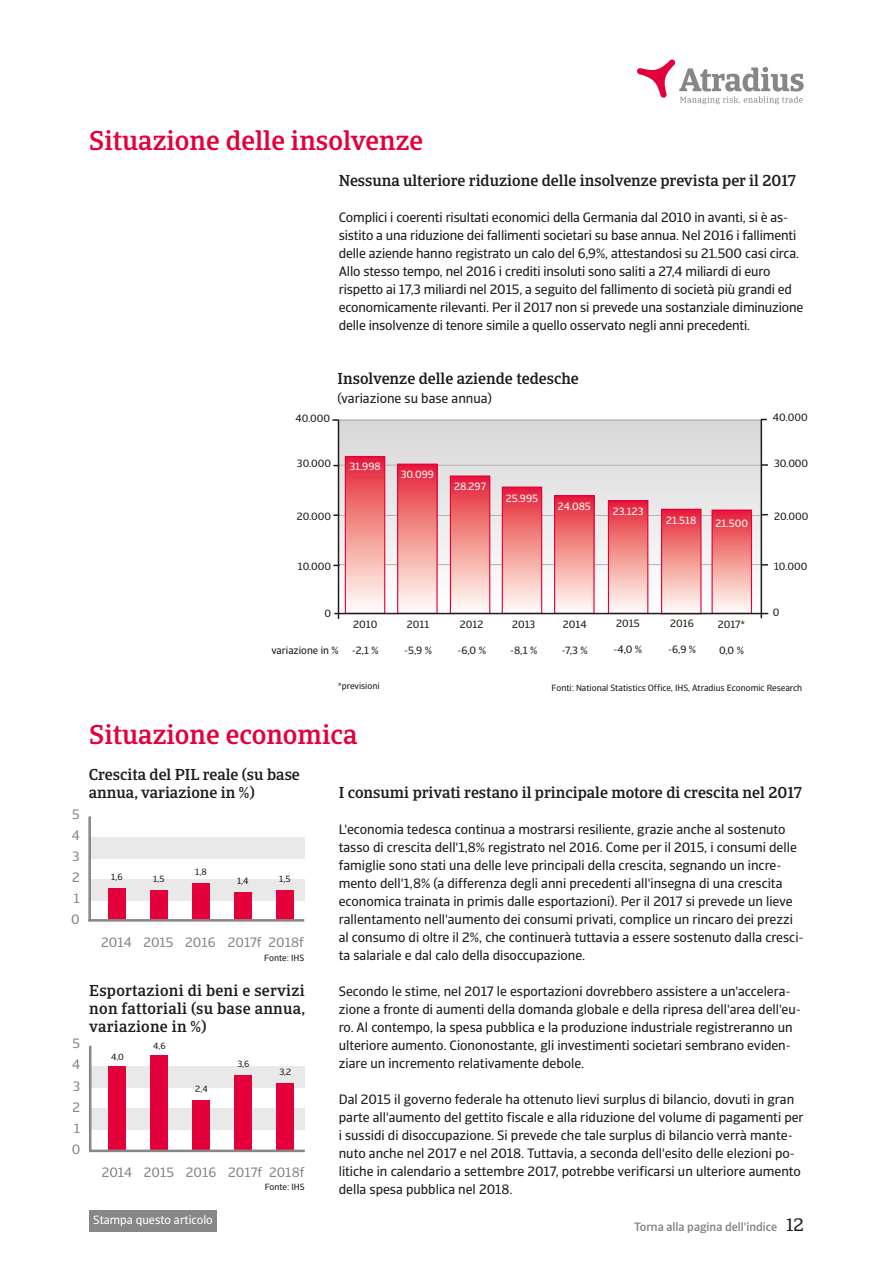
<style>
.page{position:relative;width:893px;height:1263px;background:#fff}
.page>*{position:absolute;margin:0;border:0;box-sizing:border-box;transform-origin:0 0}
.t1{font:500 27px "Catalana";color:#e4003a}
.t2{font:18px "Catalana";color:#1d1d1b}
.t3{font:500 15.75px/18px "Catalana";color:#1d1d1b}
.t4{font:13.5px/18px "Catalana Sans";color:#1d1d1b}
.t5{font:13.5px/21px "Catalana Sans";color:#878787;text-align:justify}
.t6{font:500 12px "Catalana Sans";color:#878787}
.t7{font:12px "Catalana Sans";color:#fff}
.t8{font:10.5px "Catalana Sans";color:#1d1d1b}
.t9{font:10.5px "Catalana Sans";color:#fff}
.t10{font:9px "Catalana Sans";color:#1d1d1b}
</style>
<div class="page">
<svg style="left:637px;top:60px;width:167px;height:44px"></svg>
<div style="left:89px;top:837px;width:215px;height:21px;background:#e9e9e9"></div>
<div style="left:89px;top:879px;width:215px;height:21px;background:#e9e9e9"></div>
<hr style="left:88px;top:816px;width:3px;height:105px;background:#878787">
<div style="left:108px;top:888px;width:17px;height:31px;background:#e4003a"></div>
<div style="left:150px;top:890px;width:17px;height:29px;background:#e4003a"></div>
<div style="left:192px;top:883px;width:17px;height:36px;background:#e4003a"></div>
<div style="left:234px;top:892px;width:17px;height:28px;background:#e4003a"></div>
<div style="left:276px;top:890px;width:17px;height:29px;background:#e4003a"></div>
<hr style="left:88px;top:919px;width:216px;height:3px;background:#878787">
<div style="left:90px;top:1066px;width:215px;height:21px;background:#e9e9e9"></div>
<div style="left:90px;top:1109px;width:215px;height:21px;background:#e9e9e9"></div>
<hr style="left:89px;top:1046px;width:2px;height:105px;background:#878787">
<div style="left:109px;top:1066px;width:17px;height:83px;background:#e4003a"></div>
<div style="left:151px;top:1055px;width:17px;height:96px;background:#e4003a"></div>
<div style="left:193px;top:1100px;width:17px;height:50px;background:#e4003a"></div>
<div style="left:235px;top:1075px;width:17px;height:75px;background:#e4003a"></div>
<div style="left:277px;top:1083px;width:17px;height:68px;background:#e4003a"></div>
<hr style="left:89px;top:1149px;width:216px;height:3px;background:#878787">
<svg style="left:339px;top:421px;width:422px;height:192px"></svg>
<svg style="left:762px;top:464px;width:6px;height:2px"></svg>
<hr style="left:339px;top:465px;width:423px;height:1px;background:#b3b2b2">
<hr style="left:339px;top:420px;width:423px;height:1px;background:#b3b2b2">
<hr style="left:339px;top:515px;width:423px;height:1px;background:#b3b2b2">
<hr style="left:339px;top:564px;width:423px;height:1px;background:#b3b2b2">
<div style="left:450px;top:476px;width:40px;height:137px;background:linear-gradient(to bottom,#e52533,#fffff8)"></div>
<div style="left:450px;top:475px;width:40px;height:139px;border:1px solid #e4003a"></div>
<div style="left:502px;top:487px;width:40px;height:126px;background:linear-gradient(to bottom,#e52633,#fffff7)"></div>
<div style="left:502px;top:486px;width:40px;height:128px;border:1px solid #e4003a"></div>
<div style="left:555px;top:496px;width:39px;height:117px;background:linear-gradient(to bottom,#e52734,#fffff8)"></div>
<div style="left:554px;top:495px;width:41px;height:119px;border:1px solid #e4003a"></div>
<div style="left:712px;top:510px;width:39px;height:103px;background:linear-gradient(to bottom,#e52634,#fffff7)"></div>
<div style="left:711px;top:509px;width:41px;height:105px;border:1px solid #e4003a"></div>
<div style="left:345px;top:456px;width:40px;height:157px;background:linear-gradient(to bottom,#e52433,#fffff9)"></div>
<div style="left:345px;top:456px;width:40px;height:158px;border:1px solid #e4003a"></div>
<div style="left:398px;top:464px;width:39px;height:149px;background:linear-gradient(to bottom,#e52533,#fffff8)"></div>
<div style="left:397px;top:464px;width:41px;height:150px;border:1px solid #e4003a"></div>
<svg style="left:332px;top:419px;width:6px;height:2px"></svg>
<div style="left:608px;top:501px;width:40px;height:112px;background:linear-gradient(to bottom,#e52734,#fffff6)"></div>
<div style="left:608px;top:500px;width:40px;height:114px;border:1px solid #e4003a"></div>
<svg style="left:762px;top:564px;width:6px;height:2px"></svg>
<div style="left:662px;top:509px;width:39px;height:105px;background:linear-gradient(to bottom,#e52533,#fffff9)"></div>
<div style="left:661px;top:509px;width:40px;height:105px;border:1px solid #e4003a"></div>
<hr style="left:334px;top:613px;width:434px;height:1px;background:#1d1d1b">
<hr style="left:338px;top:420px;width:1px;height:199px;background:#1d1d1b">
<hr style="left:761px;top:420px;width:1px;height:198px;background:#1d1d1b">
<div style="left:89px;top:1211px;width:128px;height:21px;background:#878787"></div>
<h1 class="t1" style="left:89px;top:124px;width:335px">Situazione delle insolvenze</h1>
<p class="t3" style="left:339px;top:171px;width:458px">Nessuna ulteriore riduzione delle insolvenze prevista per il 2017</p>
<p class="t4" style="left:339px;top:208px;width:466px">Complici i coerenti risultati economici della Germania dal 2010 in avanti, si è as&shy;sistito a una riduzione dei fallimenti societari su base annua. Nel 2016 i fallimenti delle aziende hanno registrato un calo del 6,9%, attestandosi su 21.500 casi circa.<br>Allo stesso tempo, nel 2016 i crediti insoluti sono saliti a 27,4 miliardi di euro rispetto ai 17,3 miliardi nel 2015, a seguito del fallimento di società più grandi ed economicamente rilevanti. Per il 2017 non si prevede una sostanziale diminuzione delle insolvenze di tenore simile a quello osservato negli anni precedenti.</p>
<p class="t3" style="left:337px;top:369px;width:243px">Insolvenze delle aziende tedesche</p>
<p class="t4" style="left:337px;top:390px;width:156px">(variazione su base annua)</p>
<p class="t8" style="left:295px;top:412px;width:36px">40.000</p>
<p class="t8" style="left:773px;top:411px;width:36px">40.000</p>
<p class="t8" style="left:297px;top:457px;width:36px">30.000</p>
<p class="t8" style="left:774px;top:457px;width:36px">30.000</p>
<p class="t9" style="left:349px;top:460px;width:33px">31.998</p>
<p class="t9" style="left:401px;top:468px;width:35px">30.099</p>
<p class="t9" style="left:454px;top:480px;width:33px">28.297</p>
<p class="t9" style="left:506px;top:492px;width:34px">25.995</p>
<p class="t9" style="left:558px;top:500px;width:35px">24.085</p>
<p class="t9" style="left:613px;top:505px;width:32px">23.123</p>
<p class="t8" style="left:297px;top:510px;width:36px">20.000</p>
<p class="t8" style="left:774px;top:510px;width:36px">20.000</p>
<p class="t9" style="left:666px;top:514px;width:32px">21.518</p>
<p class="t9" style="left:716px;top:517px;width:34px">21.500</p>
<p class="t8" style="left:298px;top:560px;width:35px">10.000</p>
<p class="t8" style="left:774px;top:560px;width:35px">10.000</p>
<p class="t8" style="left:325px;top:607px;width:8px">0</p>
<p class="t8" style="left:271px;top:644px;width:69px">variazione in %</p>
<p class="t8" style="left:353px;top:618px;width:26px">2010</p>
<p class="t8" style="left:352px;top:644px;width:28px">-2,1 %</p>
<p class="t8" style="left:407px;top:618px;width:24px">2011</p>
<p class="t8" style="left:404px;top:644px;width:29px">-5,9 %</p>
<p class="t8" style="left:460px;top:618px;width:25px">2012</p>
<p class="t8" style="left:457px;top:644px;width:30px">-6,0 %</p>
<p class="t8" style="left:512px;top:618px;width:25px">2013</p>
<p class="t8" style="left:510px;top:644px;width:29px">-8,1 %</p>
<p class="t8" style="left:563px;top:618px;width:25px">2014</p>
<p class="t8" style="left:562px;top:644px;width:27px">-7,3 %</p>
<p class="t8" style="left:616px;top:617px;width:25px">2015</p>
<p class="t8" style="left:670px;top:617px;width:25px">2016</p>
<p class="t8" style="left:614px;top:643px;width:30px">-4,0 %</p>
<p class="t8" style="left:668px;top:643px;width:30px">-6,9 %</p>
<p class="t8" style="left:718px;top:618px;width:29px">2017*</p>
<p class="t8" style="left:719px;top:644px;width:26px">0,0 %</p>
<p class="t8" style="left:773px;top:606px;width:8px">0</p>
<p class="t10" style="left:338px;top:681px;width:43px">*previsioni</p>
<p class="t10" style="left:552px;top:682px;width:252px">Fonti: National Statistics Office, IHS, Atradius Economic Research</p>
<p class="t5" style="left:71px;top:804px;width:10px">5<br>4<br>3<br>2<br>1<br>0</p>
<p class="t5" style="left:72px;top:1033px;width:10px">5<br>4<br>3<br>2<br>1<br>0</p>
<h1 class="t1" style="left:89px;top:718px;width:270px">Situazione economica</h1>
<p class="t3" style="left:89px;top:765px;width:213px">Crescita del PIL reale (su base annua, variazione in %)</p>
<p class="t10" style="left:111px;top:871px;width:13px">1,6</p>
<p class="t10" style="left:153px;top:873px;width:13px">1,5</p>
<p class="t10" style="left:195px;top:866px;width:13px">1,8</p>
<p class="t10" style="left:237px;top:876px;width:13px">1,4</p>
<p class="t10" style="left:279px;top:873px;width:13px">1,5</p>
<p class="t5" style="left:101px;top:932px;width:204px">2014 2015 2016 2017f 2018f</p>
<p class="t10" style="left:264px;top:952px;width:41px">Fonte: IHS</p>
<p class="t3" style="left:89px;top:981px;width:217px;text-align:justify">Esportazioni di beni e servizi non fattoriali (su base annua, variazione in %)</p>
<p class="t10" style="left:111px;top:1051px;width:14px">4,0</p>
<p class="t10" style="left:153px;top:1040px;width:14px">4,6</p>
<p class="t10" style="left:195px;top:1084px;width:14px">2,4</p>
<p class="t10" style="left:237px;top:1058px;width:13px">3,6</p>
<p class="t10" style="left:279px;top:1066px;width:13px">3,2</p>
<p class="t5" style="left:102px;top:1161px;width:204px">2014 2015 2016 2017f 2018f</p>
<p class="t10" style="left:265px;top:1182px;width:41px">Fonte: IHS</p>
<p class="t7" style="left:93px;top:1213px;width:121px">Stampa questo articolo</p>
<p class="t3" style="left:339px;top:783px;width:465px">I consumi privati restano il principale motore di crescita nel 2017</p>
<p class="t4" style="left:339px;top:820px;width:466px">L'economia tedesca continua a mostrarsi resiliente, grazie anche al sostenuto tasso di crescita dell'1,8% registrato nel 2016. Come per il 2015, i consumi delle famiglie sono stati una delle leve principali della crescita, segnando un incre&shy;mento dell'1,8% (a differenza degli anni precedenti all'insegna di una crescita economica trainata in primis dalle esportazioni). Per il 2017 si prevede un lieve rallentamento nell'aumento dei consumi privati, complice un rincaro dei prezzi al consumo di oltre il 2%, che continuerà tuttavia a essere sostenuto dalla cresci&shy;ta salariale e dal calo della disoccupazione.</p>
<p class="t4" style="left:339px;top:982px;width:464px">Secondo le stime, nel 2017 le esportazioni dovrebbero assistere a un'accelera&shy;zione a fronte di aumenti della domanda globale e della ripresa dell'area dell'eu&shy;ro. Al contempo, la spesa pubblica e la produzione industriale registreranno un ulteriore aumento. Ciononostante, gli investimenti societari sembrano eviden&shy;ziare un incremento relativamente debole.</p>
<p class="t4" style="left:339px;top:1090px;width:466px">Dal 2015 il governo federale ha ottenuto lievi surplus di bilancio, dovuti in gran parte all'aumento del gettito fiscale e alla riduzione del volume di pagamenti per i sussidi di disoccupazione. Si prevede che tale surplus di bilancio verrà mante&shy;nuto anche nel 2017 e nel 2018. Tuttavia, a seconda dell'esito delle elezioni po&shy;litiche in calendario a settembre 2017, potrebbe verificarsi un ulteriore aumento della spesa pubblica nel 2018.</p>
<p class="t6" style="left:634px;top:1219px;width:145px">Torna alla pagina dell'indice</p>
<h2 class="t2" style="left:786px;top:1214px;width:19px">12</h2>
</div>
